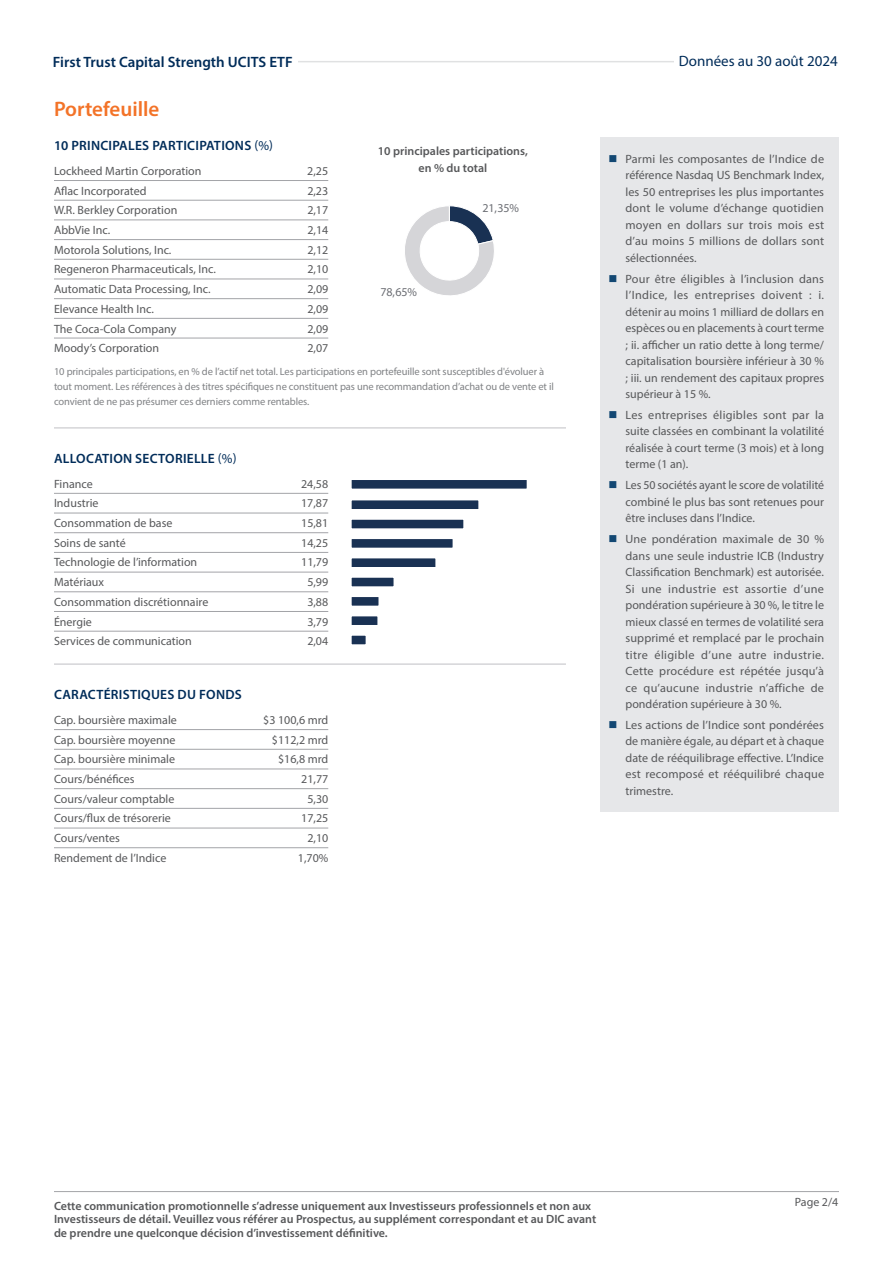
<style>
.page{position:relative;width:893px;height:1263px;background:#fff}
.page>*{position:absolute;margin:0;border:0;box-sizing:border-box;transform-origin:0 0}
.t1{font:600 21px "Myriad Pro";color:#f37328}
.t2{font:600 15px "Myriad Pro";color:#002c59}
.t3{font:15px "Myriad Pro";color:#002c59}
.t4{font:600 13.5px "Myriad Pro";letter-spacing:.02em;color:#002c59}
.t5{font:12px/16.5px "Myriad Pro";color:#57585a;text-align:justify}
.t6{font:600 12px/13.5px "Myriad Pro";color:#57585a;text-align:center}
.t7{font:12px "Myriad Pro";letter-spacing:-.015em;color:#6c6e74}
.t8{font:10.5px/15px "Myriad Pro";letter-spacing:-.01em;color:#808285}
.s1{color:#fff}
.s2{font-weight:600;color:#fff}
.s3{font-weight:400}
.s4{color:#134873}
</style>
<div class="page">
<hr style="left:54px;top:61px;width:782px;height:1px;background:#64686f">
<div style="left:53px;top:56px;width:244px;height:11px;background:#fff"></div>
<div style="left:674px;top:55px;width:164px;height:11px;background:#fff"></div>
<hr style="left:54px;top:1191px;width:785px;height:1px;background:#a3a4a8">
<hr style="left:54px;top:180px;width:274px;height:1px;background:#a3a4a8">
<hr style="left:54px;top:200px;width:274px;height:1px;background:#a3a4a8">
<hr style="left:54px;top:220px;width:274px;height:1px;background:#a3a4a8">
<hr style="left:54px;top:239px;width:274px;height:1px;background:#a3a4a8">
<hr style="left:54px;top:259px;width:274px;height:1px;background:#a3a4a8">
<hr style="left:54px;top:279px;width:274px;height:1px;background:#a3a4a8">
<hr style="left:54px;top:298px;width:274px;height:1px;background:#a3a4a8">
<hr style="left:54px;top:318px;width:274px;height:1px;background:#a3a4a8">
<hr style="left:54px;top:338px;width:274px;height:1px;background:#a3a4a8">
<hr style="left:54px;top:427px;width:512px;height:2px;background:#d5d5d8">
<hr style="left:54px;top:493px;width:274px;height:1px;background:#a3a4a8">
<hr style="left:54px;top:513px;width:274px;height:1px;background:#a3a4a8">
<hr style="left:54px;top:532px;width:274px;height:1px;background:#a3a4a8">
<hr style="left:54px;top:552px;width:274px;height:1px;background:#a3a4a8">
<hr style="left:54px;top:572px;width:274px;height:1px;background:#a3a4a8">
<hr style="left:54px;top:591px;width:274px;height:1px;background:#a3a4a8">
<hr style="left:54px;top:611px;width:274px;height:1px;background:#a3a4a8">
<hr style="left:54px;top:631px;width:274px;height:1px;background:#a3a4a8">
<hr style="left:54px;top:663px;width:512px;height:2px;background:#d5d5d8">
<hr style="left:54px;top:729px;width:274px;height:1px;background:#a3a4a8">
<hr style="left:54px;top:749px;width:274px;height:1px;background:#a3a4a8">
<hr style="left:54px;top:769px;width:274px;height:1px;background:#a3a4a8">
<hr style="left:54px;top:788px;width:274px;height:1px;background:#a3a4a8">
<hr style="left:54px;top:808px;width:274px;height:1px;background:#a3a4a8">
<hr style="left:54px;top:828px;width:274px;height:1px;background:#a3a4a8">
<hr style="left:54px;top:847px;width:274px;height:1px;background:#a3a4a8">
<svg style="left:405px;top:205px;width:89px;height:91px"></svg>
<svg style="left:352px;top:480px;width:175px;height:9px;background:#233a5b"></svg>
<svg style="left:352px;top:500px;width:127px;height:9px"></svg>
<svg style="left:352px;top:519px;width:112px;height:10px"></svg>
<svg style="left:352px;top:539px;width:101px;height:9px"></svg>
<svg style="left:352px;top:558px;width:84px;height:9px"></svg>
<svg style="left:352px;top:577px;width:42px;height:10px"></svg>
<svg style="left:352px;top:597px;width:27px;height:9px"></svg>
<svg style="left:352px;top:616px;width:26px;height:9px"></svg>
<svg style="left:352px;top:635px;width:14px;height:10px"></svg>
<div style="left:600px;top:137px;width:239px;height:675px;background:#e6e7e9"></div>
<p class="t2" style="left:53px;top:52px;width:246px">First Trust Capital Strength UCITS ETF<span class="s1">-</span></p>
<p class="t3" style="left:674px;top:52px;width:165px"><span class="s2">-</span>Données au 30 août 2024</p>
<h1 class="t1" style="left:54px;top:96px;width:107px">Portefeuille</h1>
<p class="t4" style="left:54px;top:137px;width:221px">10 PRINCIPALES PARTICIPATIONS <span class="s3">(%)</span></p>
<p class="t5" style="left:54px;top:163px;width:149px">Lockheed Martin Corporation</p>
<p class="t5" style="left:307px;top:163px;width:22px">2,25</p>
<p class="t5" style="left:54px;top:182px;width:94px">Aflac Incorporated</p>
<p class="t5" style="left:307px;top:182px;width:22px">2,23</p>
<p class="t5" style="left:54px;top:202px;width:125px">W.R. Berkley Corporation</p>
<p class="t5" style="left:307px;top:202px;width:22px">2,17</p>
<p class="t5" style="left:54px;top:222px;width:58px">AbbVie Inc.</p>
<p class="t5" style="left:307px;top:222px;width:22px">2,14</p>
<p class="t5" style="left:54px;top:241px;width:119px">Motorola Solutions, Inc.</p>
<p class="t5" style="left:307px;top:241px;width:22px">2,12</p>
<p class="t5" style="left:54px;top:261px;width:163px">Regeneron Pharmaceuticals, Inc.</p>
<p class="t5" style="left:307px;top:261px;width:22px">2,10</p>
<p class="t5" style="left:54px;top:281px;width:158px">Automatic Data Processing, Inc.</p>
<p class="t5" style="left:307px;top:281px;width:22px">2,09</p>
<p class="t5" style="left:54px;top:300px;width:101px">Elevance Health Inc.</p>
<p class="t5" style="left:307px;top:300px;width:22px">2,09</p>
<p class="t5" style="left:54px;top:320px;width:124px">The Coca-Cola Company</p>
<p class="t5" style="left:307px;top:320px;width:22px">2,09</p>
<p class="t5" style="left:54px;top:340px;width:107px">Moody’s Corporation</p>
<p class="t5" style="left:307px;top:340px;width:22px">2,07</p>
<p class="t8" style="left:54px;top:363px;width:501px">10 principales participations, en % de l’actif net total. Les participations en portefeuille sont susceptibles d'évoluer à tout moment. Les références à des titres spécifiques ne constituent pas une recommandation d’achat ou de vente et il convient de ne pas présumer ces derniers comme rentables.</p>
<p class="t6" style="left:378px;top:143px;width:151px;line-height:16.5px">10 principales participations, en % du total</p>
<p class="t5" style="left:625px;top:150px;width:200px;text-indent:-17px"><span class="s4">■</span> Parmi les composantes de l’Indice de référence Nasdaq US Benchmark Index, les 50 entreprises les plus importantes dont le volume d’échange quotidien moyen en dollars sur trois mois est d’au moins 5 millions de dollars sont sélectionnées.</p>
<p class="t5" style="left:625px;top:270px;width:200px;text-indent:-17px"><span class="s4">■</span> Pour être éligibles à l’inclusion dans l’Indice, les entreprises doivent : i. détenir au moins 1 milliard de dollars en espèces ou en placements à court terme ; ii. afficher un ratio dette à long terme/ capitalisation boursière inférieur à 30 % ; iii. un rendement des capitaux propres supérieur à 15 %.</p>
<p class="t5" style="left:625px;top:406px;width:200px;text-indent:-17px"><span class="s4">■</span> Les entreprises éligibles sont par la suite classées en combinant la volatilité réalisée à court terme (3 mois) et à long terme (1 an).</p>
<p class="t5" style="left:625px;top:477px;width:200px;text-indent:-17px"><span class="s4">■</span> Les 50 sociétés ayant le score de volatilité combiné le plus bas sont retenues pour être incluses dans l’Indice.</p>
<p class="t5" style="left:625px;top:530px;width:200px;text-indent:-17px"><span class="s4">■</span> Une pondération maximale de 30 % dans une seule industrie ICB (Industry Classification Benchmark) est autorisée.<br>Si une industrie est assortie d’une pondération supérieure à 30 %, le titre le mieux classé en termes de volatilité sera supprimé et remplacé par le prochain titre éligible d’une autre industrie.<br>Cette procédure est répétée jusqu’à ce qu’aucune industrie n’affiche de pondération supérieure à 30 %.</p>
<p class="t5" style="left:625px;top:716px;width:200px;text-indent:-17px"><span class="s4">■</span> Les actions de l’Indice sont pondérées de manière égale, au départ et à chaque date de rééquilibrage effective. L’Indice est recomposé et rééquilibré chaque trimestre.</p>
<p class="t7" style="left:482px;top:203px;width:38px">21,35%</p>
<p class="t7" style="left:380px;top:287px;width:38px">78,65%</p>
<p class="t4" style="left:54px;top:449px;width:184px">ALLOCATION SECTORIELLE <span class="s3">(%)</span></p>
<p class="t5" style="left:54px;top:475px;width:40px">Finance</p>
<p class="t5" style="left:301px;top:475px;width:29px">24,58</p>
<p class="t5" style="left:54px;top:495px;width:46px">Industrie</p>
<p class="t5" style="left:301px;top:495px;width:29px">17,87</p>
<p class="t5" style="left:54px;top:515px;width:120px">Consommation de base</p>
<p class="t5" style="left:301px;top:515px;width:29px">15,81</p>
<p class="t5" style="left:54px;top:534px;width:73px">Soins de santé</p>
<p class="t5" style="left:301px;top:534px;width:29px">14,25</p>
<p class="t5" style="left:54px;top:554px;width:145px">Technologie de l’information</p>
<p class="t5" style="left:301px;top:554px;width:29px">11,79</p>
<p class="t5" style="left:54px;top:574px;width:52px">Matériaux</p>
<p class="t5" style="left:307px;top:574px;width:22px">5,99</p>
<p class="t5" style="left:54px;top:593px;width:156px">Consommation discrétionnaire</p>
<p class="t5" style="left:307px;top:593px;width:22px">3,88</p>
<p class="t5" style="left:54px;top:613px;width:39px">Énergie</p>
<p class="t5" style="left:307px;top:613px;width:22px">3,79</p>
<p class="t5" style="left:54px;top:633px;width:139px">Services de communication</p>
<p class="t5" style="left:307px;top:633px;width:22px">2,04</p>
<p class="t4" style="left:54px;top:686px;width:189px">CARACTÉRISTIQUES DU FONDS</p>
<p class="t5" style="left:54px;top:711px;width:124px">Cap. boursière maximale</p>
<p class="t5" style="left:263px;top:711px;width:67px">$3 100,6 mrd</p>
<p class="t5" style="left:54px;top:731px;width:123px">Cap. boursière moyenne</p>
<p class="t5" style="left:272px;top:731px;width:58px">$112,2 mrd</p>
<p class="t5" style="left:54px;top:751px;width:123px">Cap. boursière minimale</p>
<p class="t5" style="left:278px;top:751px;width:52px">$16,8 mrd</p>
<p class="t5" style="left:54px;top:770px;width:82px">Cours/bénéfices</p>
<p class="t5" style="left:301px;top:770px;width:29px">21,77</p>
<p class="t5" style="left:54px;top:790px;width:122px">Cours/valeur comptable</p>
<p class="t5" style="left:307px;top:790px;width:22px">5,30</p>
<p class="t5" style="left:54px;top:810px;width:118px">Cours/flux de trésorerie</p>
<p class="t5" style="left:301px;top:810px;width:29px">17,25</p>
<p class="t5" style="left:54px;top:830px;width:67px">Cours/ventes</p>
<p class="t5" style="left:307px;top:830px;width:22px">2,10</p>
<p class="t5" style="left:54px;top:849px;width:114px">Rendement de l’Indice</p>
<p class="t5" style="left:298px;top:849px;width:32px">1,70%</p>
<p class="t6" style="left:54px;top:1199px;width:544px;text-align:left">Cette communication promotionnelle s’adresse uniquement aux Investisseurs professionnels et non aux<br>Investisseurs de détail. Veuillez vous référer au Prospectus, au supplément correspondant et au DIC avant de prendre une quelconque décision d’investissement définitive.</p>
<p class="t5" style="left:795px;top:1194px;width:45px">Page 2/4</p>
</div>
